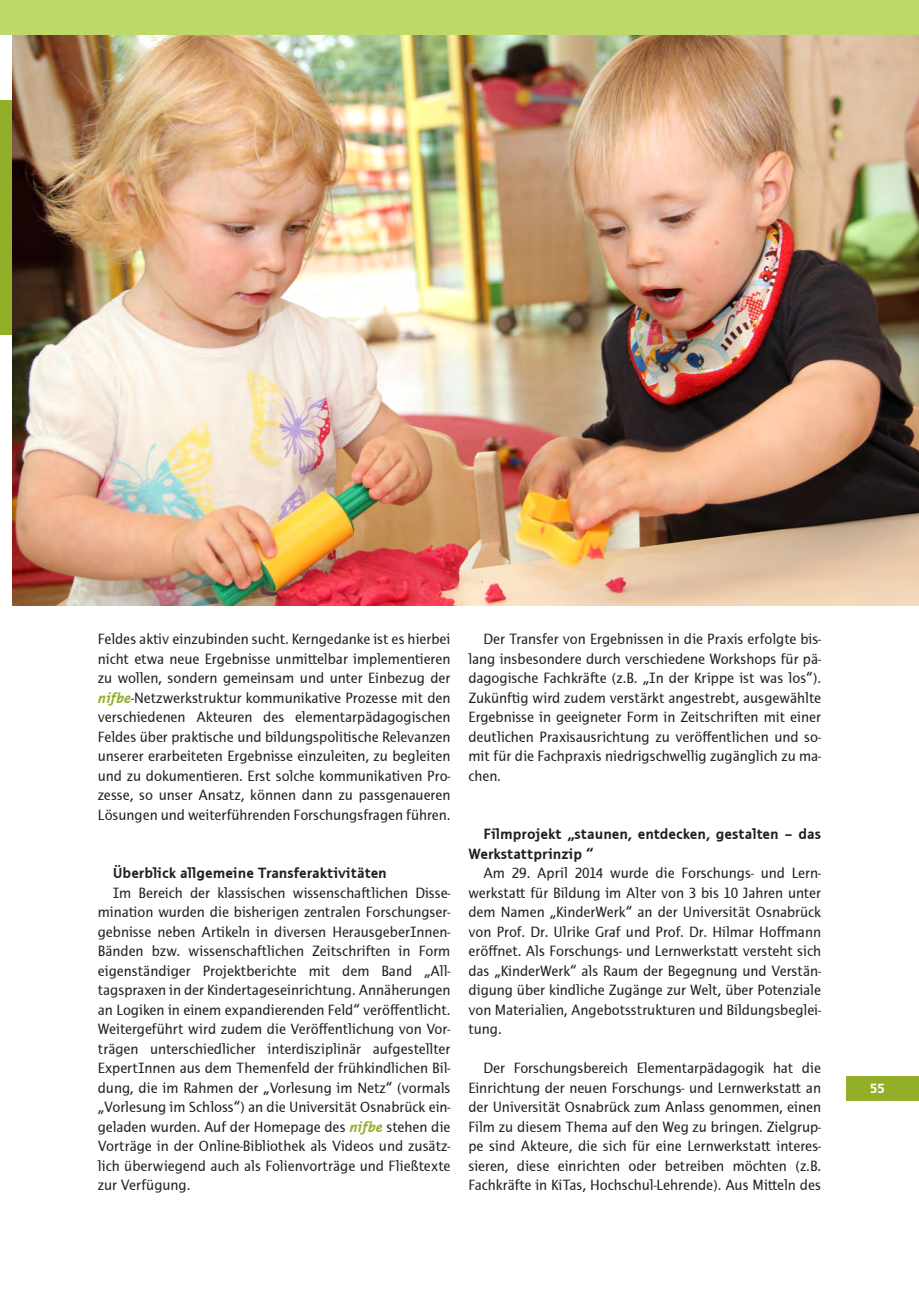
<style>
.page{position:relative;width:919px;height:1289px;background:#fff}
.page>*{position:absolute;margin:0;border:0;box-sizing:border-box;transform-origin:0 0}
.Fließtext_mit_Einzug{font:15px/19.5px "Thordis Sans EF";color:#231f20;text-align:justify}
.Fließtext_mit_Einzug-2{font:700 15px/19.5px "Thordis Sans EF";color:#231f20}
.t1{font:700 13.5px "Thordis Sans EF";color:#fff}
.s1{font-weight:700;font-style:italic;color:#92af2a}
</style>
<div class="page">
<div style="left:0;top:100px;width:13px;height:234px;background:#92af2a"></div>
<img style="left:13px;top:34px;width:905px;height:571px">
<div style="left:0;top:0;width:13px;height:34px;background:#bed86a"></div>
<div style="left:13px;top:0;width:905px;height:34px;background:#bed86a"></div>
<div style="left:846px;top:1076px;width:72px;height:24px;background:#92af2a"></div>
<p class="Fließtext_mit_Einzug" style="left:98px;top:629px;width:354px">Feldes aktiv einzubinden sucht. Kerngedanke ist es hierbei nicht etwa neue Ergebnisse unmittelbar implementieren zu wollen, sondern gemeinsam und unter Einbezug der <span class="s1">nifbe</span>-Netzwerkstruktur kommunikative Prozesse mit den verschiedenen Akteuren des elementarpädagogischen Feldes über praktische und bildungspolitische Relevanzen unserer erarbeiteten Ergebnisse einzuleiten, zu begleiten und zu dokumentieren. Erst solche kommunikativen Pro&shy;zesse, so unser Ansatz, können dann zu passgenaueren Lösungen und weiterführenden Forschungsfragen führen.</p>
<p class="Fließtext_mit_Einzug-2" style="left:113px;top:863px;width:275px">Überblick allgemeine Transferaktivitäten</p>
<p class="Fließtext_mit_Einzug" style="left:98px;top:883px;width:354px;text-indent:15px">Im Bereich der klassischen wissenschaftlichen Disse&shy;mination wurden die bisherigen zentralen Forschungser&shy;gebnisse neben Artikeln in diversen HerausgeberInnen-Bänden bzw. wissenschaftlichen Zeitschriften in Form eigenständiger Projektberichte mit dem Band „All&shy;tagspraxen in der Kindertageseinrichtung. Annäherungen an Logiken in einem expandierenden Feld“ veröffentlicht.<br>Weitergeführt wird zudem die Veröffentlichung von Vor&shy;trägen unterschiedlicher interdisziplinär aufgestellter ExpertInnen aus dem Themenfeld der frühkindlichen Bil&shy;dung, die im Rahmen der „Vorlesung im Netz“ (vormals „Vorlesung im Schloss“) an die Universität Osnabrück ein&shy;geladen wurden. Auf der Homepage des <span class="s1">nifbe</span> stehen die Vorträge in der Online-Bibliothek als Videos und zusätz&shy;lich überwiegend auch als Folienvorträge und Fließtexte zur Verfügung.</p>
<p class="Fließtext_mit_Einzug" style="left:468px;top:629px;width:354px;text-indent:15px">Der Transfer von Ergebnissen in die Praxis erfolgte bis&shy;lang insbesondere durch verschiedene Workshops für pä&shy;dagogische Fachkräfte (z.B. „In der Krippe ist was los“).<br>Zukünftig wird zudem verstärkt angestrebt, ausgewählte Ergebnisse in geeigneter Form in Zeitschriften mit einer deutlichen Praxisausrichtung zu veröffentlichen und so&shy;mit für die Fachpraxis niedrigschwellig zugänglich zu ma&shy;chen.</p>
<p class="Fließtext_mit_Einzug-2" style="left:468px;top:824px;width:354px;text-indent:15px">Filmprojekt „staunen, entdecken, gestalten – das<br>Werkstattprinzip “</p>
<p class="Fließtext_mit_Einzug" style="left:468px;top:863px;width:354px;text-indent:15px">Am 29. April 2014 wurde die Forschungs- und Lern&shy;werkstatt für Bildung im Alter von 3 bis 10 Jahren unter dem Namen „KinderWerk“ an der Universität Osnabrück von Prof. Dr. Ulrike Graf und Prof. Dr. Hilmar Hoffmann eröffnet. Als Forschungs- und Lernwerkstatt versteht sich das „KinderWerk“ als Raum der Begegnung und Verstän&shy;digung über kindliche Zugänge zur Welt, über Potenziale von Materialien, Angebotsstrukturen und Bildungsbeglei&shy;tung.</p>
<p class="Fließtext_mit_Einzug" style="left:468px;top:1058px;width:354px;text-indent:15px">Der Forschungsbereich Elementarpädagogik hat die Einrichtung der neuen Forschungs- und Lernwerkstatt an der Universität Osnabrück zum Anlass genommen, einen Film zu diesem Thema auf den Weg zu bringen. Zielgrup&shy;pe sind Akteure, die sich für eine Lernwerkstatt interes&shy;sieren, diese einrichten oder betreiben möchten (z.B.<br>Fachkräfte in KiTas, Hochschul-Lehrende). Aus Mitteln des</p>
<p class="t1" style="left:870px;top:1081px;width:16px">55</p>
</div>
